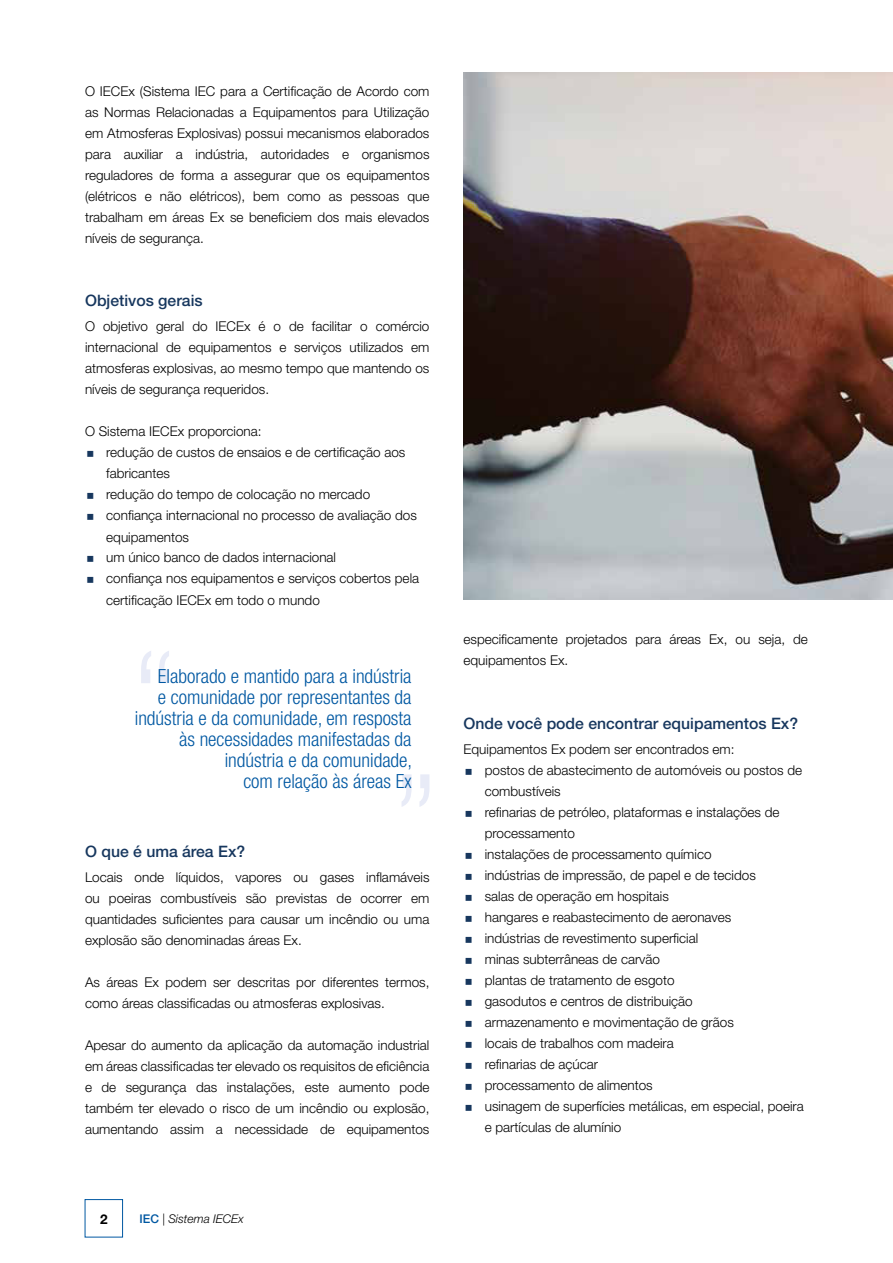
<style>
.page{position:relative;width:893px;height:1263px;background:#fff}
.page>*{position:absolute;margin:0;border:0;box-sizing:border-box;transform-origin:0 0}
.t1{font:300 condensed 19.5px/21px "Helvetica Neue";color:#0058a2;text-align:right}
.t2{font:500 15.75px "Helvetica Neue";color:#17375e}
.t3{font:300 13.5px/21px "Helvetica Neue";color:#000;text-align:justify}
.t4{font:700 13.5px "Helvetica Neue";color:#000}
.t5{font:italic 300 12px "Helvetica Neue";color:#000}
.s1{font-weight:500;font-style:normal;color:#0058a2}
.s2{font-style:normal}
</style>
<div class="page">
<div style="left:85px;top:1199px;width:38px;height:38px;border:1px solid #0058a2"></div>
<svg style="left:141px;top:651px;width:28px;height:32px"></svg>
<svg style="left:402px;top:774px;width:27px;height:33px"></svg>
<img style="left:463px;top:72px;width:430px;height:528px">
<p class="t3" style="left:85px;top:81px;width:346px">O IECEx (Sistema IEC para a Certificação de Acordo com as Normas Relacionadas a Equipamentos para Utilização em Atmosferas Explosivas) possui mecanismos elaborados para auxiliar a indústria, autoridades e organismos reguladores de forma a assegurar que os equipamentos (elétricos e não elétricos), bem como as pessoas que trabalham em áreas Ex se beneficiem dos mais elevados níveis de segurança.</p>
<p class="t2" style="left:85px;top:295px;width:119px">Objetivos gerais</p>
<p class="t3" style="left:85px;top:317px;width:346px">O objetivo geral do IECEx é o de facilitar o comércio internacional de equipamentos e serviços utilizados em atmosferas explosivas, ao mesmo tempo que mantendo os níveis de segurança requeridos.</p>
<p class="t3" style="left:106px;top:422px;width:314px;text-align:left;text-indent:-21px">O Sistema IECEx proporciona:<br>redução de custos de ensaios e de certificação aos fabricantes<br>redução do tempo de colocação no mercado confiança internacional no processo de avaliação dos equipamentos<br>um único banco de dados internacional<br>confiança nos equipamentos e serviços cobertos pela certificação IECEx em todo o mundo</p>
<h1 class="t1" style="left:135px;top:667px;width:279px">Elaborado e mantido para a indústria<br>e comunidade por representantes da indústria e da comunidade, em resposta às necessidades manifestadas da indústria e da comunidade,<br>com relação às áreas Ex</h1>
<p class="t2" style="left:85px;top:845px;width:162px">O que é uma área Ex?</p>
<p class="t3" style="left:85px;top:868px;width:346px">Locais onde líquidos, vapores ou gases inflamáveis ou poeiras combustíveis são previstas de ocorrer em quantidades suficientes para causar um incêndio ou uma explosão são denominadas áreas Ex.</p>
<p class="t3" style="left:85px;top:973px;width:346px">As áreas Ex podem ser descritas por diferentes termos, como áreas classificadas ou atmosferas explosivas.</p>
<p class="t3" style="left:85px;top:1036px;width:346px">Apesar do aumento da aplicação da automação industrial em áreas classificadas ter elevado os requisitos de eficiência e de segurança das instalações, este aumento pode também ter elevado o risco de um incêndio ou explosão, aumentando assim a necessidade de equipamentos</p>
<p class="t4" style="left:100px;top:1211px;width:9px">2</p>
<p class="t5" style="left:139px;top:1212px;width:106px"><span class="s1">IEC</span> <span class="s2">|</span> Sistema IECEx</p>
<p class="t3" style="left:463px;top:630px;width:346px">especificamente projetados para áreas Ex, ou seja, de equipamentos Ex.</p>
<p class="t2" style="left:463px;top:717px;width:336px">Onde você pode encontrar equipamentos Ex?</p>
<p class="t3" style="left:485px;top:740px;width:321px;text-align:left;text-indent:-21px">Equipamentos Ex podem ser encontrados em:<br>postos de abastecimento de automóveis ou postos de combustíveis<br>refinarias de petróleo, plataformas e instalações de processamento<br>instalações de processamento químico<br>indústrias de impressão, de papel e de tecidos<br>salas de operação em hospitais<br>hangares e reabastecimento de aeronaves<br>indústrias de revestimento superficial<br>minas subterrâneas de carvão<br>plantas de tratamento de esgoto<br>gasodutos e centros de distribuição<br>armazenamento e movimentação de grãos<br>locais de trabalhos com madeira<br>refinarias de açúcar<br>processamento de alimentos<br>usinagem de superfícies metálicas, em especial, poeira e partículas de alumínio</p>
</div>
